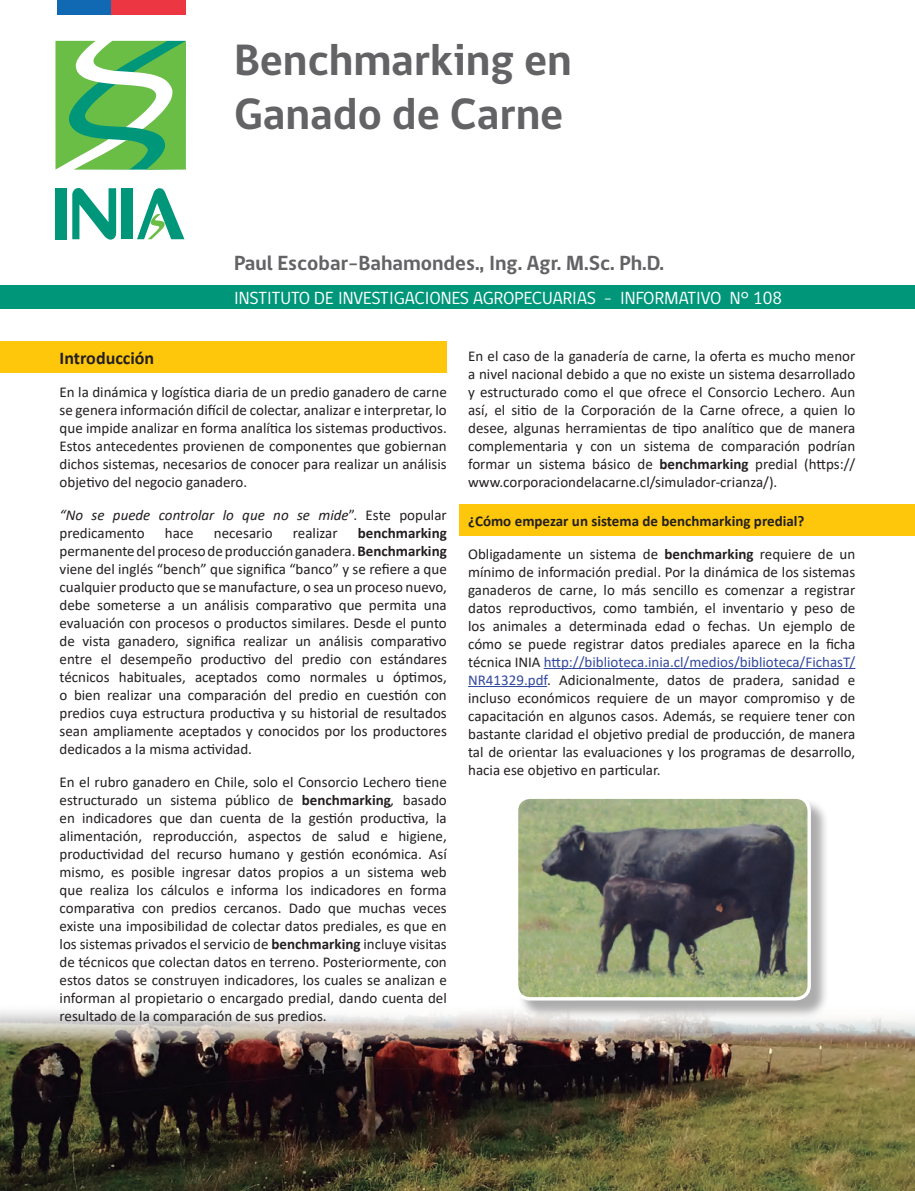
<style>
.page{position:relative;width:915px;height:1191px;background:#fff}
.page>*{position:absolute;margin:0;border:0;box-sizing:border-box;transform-origin:0 0}
.t1{font:700 45px/54px "gob CL";color:#636366}
.t2{font:700 21px "gob CL";color:#636366}
.t3{font:18px "gob CL";color:#fff}
.t4{font:700 18px "Calibri";color:#231f20}
.t5{font:15px/18px "Calibri";color:#231f20;text-align:justify}
.t6{font:italic 15px/18px "Calibri";color:#231f20}
.t7{font:700 15px "Calibri";color:#231f20}
.s1{font-style:normal}
.s2{font-weight:700}
.s3{font-style:italic}
.s4{color:#34499e}
</style>
<div class="page">
<img style="left:0;top:1010px;width:914px;height:181px">
<div style="left:0;top:341px;width:446px;height:31px;background:#fec70c"></div>
<div style="left:517px;top:797px;width:312px;height:222px;background:#231f20;opacity:.37"></div>
<img style="left:517px;top:797px;width:291px;height:201px">
<div style="left:514px;top:795px;width:296px;height:205px;border:3px solid #fff;border-radius:14px"></div>
<div style="left:459px;top:505px;width:455px;height:31px;background:#fec70c"></div>
<hr style="left:543px;top:668px;width:312px;height:1px;background:#34499e">
<hr style="left:468px;top:686px;width:79px;height:1px;background:#34499e">
<div style="left:57px;top:0;width:129px;height:14px;background:#1269b3"></div>
<div style="left:111px;top:0;width:75px;height:14px;background:#ec3642"></div>
<div style="left:0;top:285px;width:914px;height:24px;background:#00967a"></div>
<svg style="left:72px;top:188px;width:44px;height:52px"></svg>
<div style="left:55px;top:188px;width:12px;height:51px;background:#00967a"></div>
<div style="left:121px;top:188px;width:12px;height:51px;background:#00967a"></div>
<svg style="left:137px;top:188px;width:47px;height:51px"></svg>
<svg style="left:55px;top:41px;width:131px;height:129px"></svg>
<h1 class="t1" style="left:234px;top:34px;width:339px">Benchmarking en<br>Ganado de Carne</h1>
<h2 class="t2" style="left:234px;top:248px;width:431px">Paul Escobar-Bahamondes., Ing. Agr. M.Sc. Ph.D.</h2>
<p class="t3" style="left:234px;top:286px;width:549px">INSTITUTO DE INVESTIGACIONES AGROPECUARIAS - INFORMATIVO N° 108</p>
<p class="t4" style="left:60px;top:345px;width:96px">Introducción</p>
<p class="t5" style="left:60px;top:382px;width:388px">En la dinámica y logística diaria de un predio ganadero de carne se genera información difícil de colectar, analizar e interpretar, lo que impide analizar en forma analítica los sistemas productivos.<br>Estos antecedentes provienen de componentes que gobiernan dichos sistemas, necesarios de conocer para realizar un análisis objetivo del negocio ganadero.</p>
<p class="t6" style="left:60px;top:505px;width:388px">“No se puede controlar lo que no se mide<span class="s1">”. Este popular predicamento</span></p>
<p class="t5" style="left:165px;top:523px;width:30px">hace</p>
<p class="t5" style="left:214px;top:523px;width:60px">necesario</p>
<p class="t5" style="left:293px;top:523px;width:46px">realizar</p>
<p class="t5" style="left:60px;top:523px;width:388px;text-indent:298px"><span class="s2">benchmarking </span>permanente del proceso de producción ganadera. <span class="s2">Benchmarking </span>viene del inglés “bench” que significa “banco” y se refiere a que cualquier producto que se manufacture, o sea un proceso nuevo, debe someterse a un análisis comparativo que permita una evaluación con procesos o productos similares. Desde el punto de vista ganadero, significa realizar un análisis comparativo entre el desempeño productivo del predio con estándares técnicos habituales, aceptados como normales u óptimos, o bien realizar una comparación del predio en cuestión con predios cuya estructura productiva y su historial de resultados sean ampliamente aceptados y conocidos por los productores dedicados a la misma actividad.</p>
<p class="t5" style="left:60px;top:772px;width:388px">En el rubro ganadero en Chile, solo el Consorcio Lechero tiene estructurado un sistema público de <span class="s2">benchmarking</span><span class="s3">,</span> basado en indicadores que dan cuenta de la gestión productiva, la alimentación, reproducción, aspectos de salud e higiene, productividad del recurso humano y gestión económica. Así mismo, es posible ingresar datos propios a un sistema web que realiza los cálculos e informa los indicadores en forma comparativa con predios cercanos. Dado que muchas veces existe una imposibilidad de colectar datos prediales, es que en los sistemas privados el servicio de <span class="s2">benchmarking</span> incluye visitas de técnicos que colectan datos en terreno. Posteriormente, con estos datos se construyen indicadores, los cuales se analizan e informan al propietario o encargado predial, dando cuenta del resultado de la comparación de sus predios.</p>
<p class="t5" style="left:468px;top:347px;width:388px">En el caso de la ganadería de carne, la oferta es mucho menor a nivel nacional debido a que no existe un sistema desarrollado y estructurado como el que ofrece el Consorcio Lechero. Aun así, el sitio de la Corporación de la Carne ofrece, a quien lo desee, algunas herramientas de tipo analítico que de manera complementaria y con un sistema de comparación podrían formar un sistema básico de <span class="s2">benchmarking</span> predial (https:// www.corporaciondelacarne.cl/simulador-crianza/).</p>
<p class="t7" style="left:468px;top:510px;width:338px">¿Cómo empezar un sistema de benchmarking predial?</p>
<p class="t5" style="left:468px;top:544px;width:388px">Obligadamente un sistema de <span class="s2">benchmarking</span> requiere de un mínimo de información predial. Por la dinámica de los sistemas ganaderos de carne, lo más sencillo es comenzar a registrar datos reproductivos, como también, el inventario y peso de los animales a determinada edad o fechas. Un ejemplo de cómo se puede registrar datos prediales aparece en la ficha técnica INIA <span class="s4">http://biblioteca.inia.cl/medios/biblioteca/FichasT/ NR41329.pdf</span>. Adicionalmente, datos de pradera, sanidad e incluso económicos requiere de un mayor compromiso y de capacitación en algunos casos. Además, se requiere tener con bastante claridad el objetivo predial de producción, de manera tal de orientar las evaluaciones y los programas de desarrollo, hacia ese objetivo en particular.</p>
</div>
